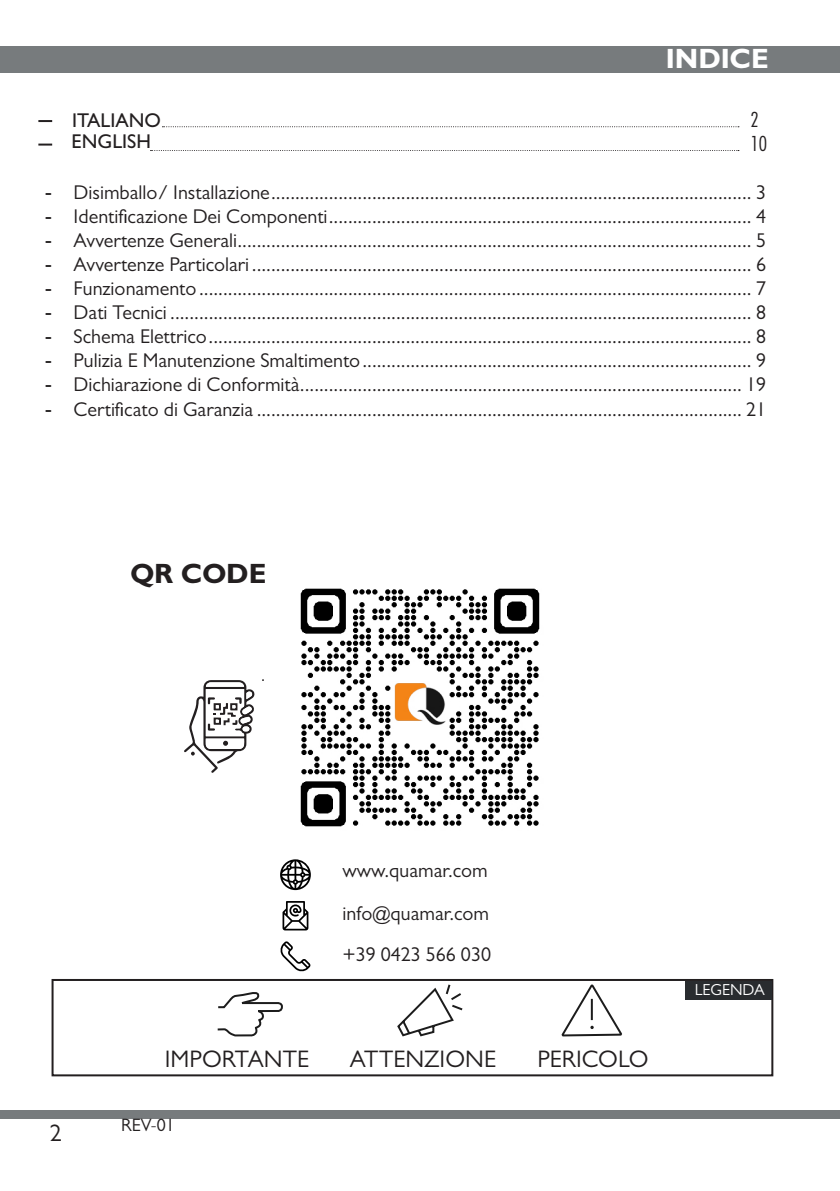
<style>
.page{position:relative;width:840px;height:1191px;background:#fff}
.page>*{position:absolute;margin:0;border:0;box-sizing:border-box;transform-origin:0 0}
.t1{font:700 28px "Gill Sans";color:#fff}
.t2{font:700 28px "Gill Sans";color:#231f20}
.t3{font:24px "Gill Sans";color:#231f20}
.t4{font:20px "Gill Sans";color:#231f20}
.t5{font:500 20px "Gill Sans";color:#231f20}
.t6{font:300 condensed 20px "Futura";color:#231f20}
.t7{font:18px "Gill Sans";color:#231f20}
.t8{font:16px "Gill Sans";color:#fff}
.s1{font-family:"Arial"}
</style>
<div class="page">
<div style="left:0;top:46px;width:839px;height:26px;background:#777b7d"></div>
<div style="left:0;top:1110px;width:839px;height:8px;background:#777b7d"></div>
<svg style="left:217px;top:992px;width:66px;height:45px"></svg>
<svg style="left:397px;top:984px;width:66px;height:53px"></svg>
<svg style="left:561px;top:984px;width:61px;height:53px"></svg>
<div style="left:52px;top:979px;width:720px;height:97px;border:2px solid #231f20"></div>
<div style="left:685px;top:981px;width:86px;height:18px;background:#292c2f"></div>
<img style="left:300px;top:588px;width:240px;height:239px">
<svg style="left:162px;top:126px;width:576px;height:1px"></svg>
<svg style="left:150px;top:150px;width:588px;height:1px"></svg>
<svg style="left:38px;top:120px;width:14px;height:2px"></svg>
<svg style="left:38px;top:144px;width:14px;height:2px"></svg>
<svg style="left:280px;top:941px;width:30px;height:31px"></svg>
<svg style="left:280px;top:859px;width:31px;height:31px"></svg>
<svg style="left:282px;top:901px;width:26px;height:29px"></svg>
<svg style="left:184px;top:680px;width:71px;height:93px"></svg>
<p class="t1" style="left:665px;top:42px;width:105px">INDICE</p>
<p class="t5" style="left:72px;top:108px;width:90px">ITALIANO</p>
<p class="t6" style="left:750px;top:108px;width:10px">2</p>
<p class="t6" style="left:750px;top:132px;width:18px">10</p>
<p class="t4" style="left:45px;top:181px;width:721px"><span class="s1">-</span> Disimballo/ Installazione.................................................................................................... 3</p>
<p class="t4" style="left:45px;top:205px;width:721px"><span class="s1">-</span> Identificazione Dei Componenti........................................................................................ 4</p>
<p class="t4" style="left:45px;top:229px;width:721px"><span class="s1">-</span> Avvertenze Generali........................................................................................................... 5</p>
<p class="t4" style="left:45px;top:253px;width:721px"><span class="s1">-</span> Avvertenze Particolari ........................................................................................................ 6</p>
<p class="t4" style="left:45px;top:277px;width:721px"><span class="s1">-</span> Funzionamento................................................................................................................... 7</p>
<p class="t4" style="left:45px;top:301px;width:721px"><span class="s1">-</span> Dati Tecnici ......................................................................................................................... 8</p>
<p class="t4" style="left:45px;top:325px;width:721px"><span class="s1">-</span> Schema Elettrico................................................................................................................. 8</p>
<p class="t4" style="left:45px;top:349px;width:721px"><span class="s1">-</span> Pulizia E Manutenzione Smaltimento................................................................................. 9</p>
<p class="t4" style="left:45px;top:373px;width:721px"><span class="s1">-</span> Dichiarazione di Conformità............................................................................................ 19</p>
<p class="t4" style="left:45px;top:397px;width:721px"><span class="s1">-</span> Certificato di Garanzia ..................................................................................................... 21</p>
<p class="t5" style="left:71px;top:129px;width:81px">ENGLISH</p>
<p class="t2" style="left:130px;top:556px;width:137px">QR CODE</p>
<p class="t3" style="left:50px;top:1119px;width:13px">2</p>
<p class="t4" style="left:342px;top:859px;width:146px">www.quamar.com</p>
<p class="t4" style="left:342px;top:901px;width:148px">info@quamar.com</p>
<p class="t4" style="left:342px;top:942px;width:150px">+39 0423 566 030</p>
<p class="t3" style="left:165px;top:1044px;width:145px">IMPORTANTE</p>
<p class="t3" style="left:350px;top:1044px;width:147px">ATTENZIONE</p>
<p class="t3" style="left:537px;top:1044px;width:113px">PERICOLO</p>
<p class="t7" style="left:121px;top:1114px;width:55px">REV-01</p>
<p class="t8" style="left:694px;top:981px;width:71px">LEGENDA</p>
</div>
